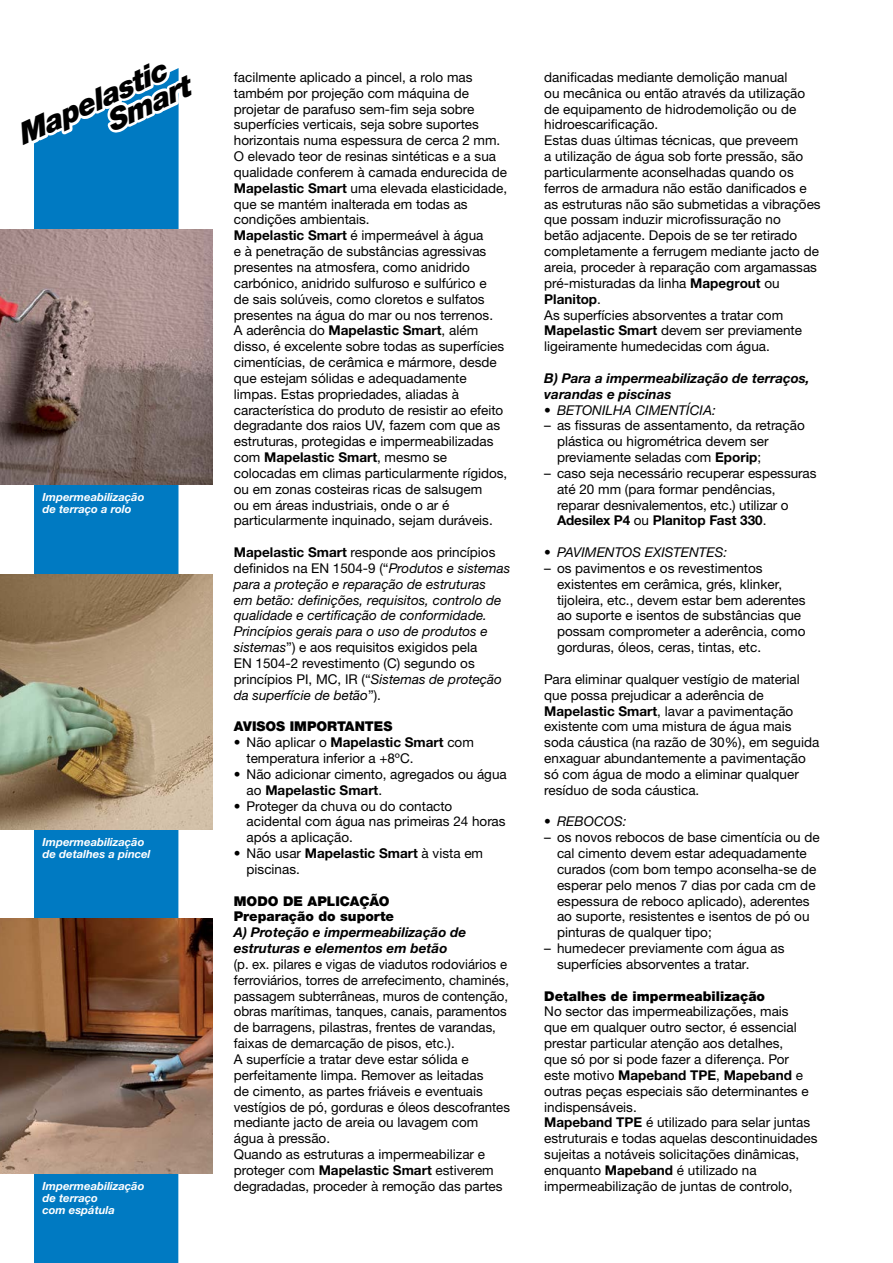
<style>
.page{position:relative;width:893px;height:1263px;background:#fff}
.page>*{position:absolute;margin:0;border:0;box-sizing:border-box;transform-origin:0 0}
.t1{font:italic 900 29.4px/25.5px "Helvetica Neue LTW1 G";color:#000}
.t2{font:13.5px/15.9px "Helvetica Neue LTW1 G";color:#000}
.t3{font:italic 13.5px/15.9px "Helvetica Neue LTW1 G";color:#000}
.t4{font:italic 700 13.5px/15.9px "Helvetica Neue LTW1 G";color:#000}
.t5{font:900 13.5px/15.9px "Helvetica Neue LTW1 G";color:#000}
.t6{font:italic 700 11.25px/12px "Helvetica Neue LTW1 G";color:#fff}
.s1{font-weight:700}
.s2{font-weight:700;font-style:normal}
.s3{font-style:normal}
</style>
<div class="page">
<div style="left:34px;top:181px;width:145px;height:1082px;background:#007ac2"></div>
<svg style="left:34px;top:68px;width:145px;height:113px"></svg>
<img style="left:0;top:230px;width:213px;height:255px">
<img style="left:0;top:574px;width:213px;height:255px">
<img style="left:0;top:918px;width:213px;height:256px">
<h1 class="t1" style="left:92px;top:88px;width:91px;text-indent:-86px;rotate:-25deg">Mapelastic<br>Smart</h1>
<p class="t6" style="left:43px;top:491px;width:103px">Impermeabilização de terraço a rolo</p>
<p class="t6" style="left:43px;top:836px;width:109px">Impermeabilização de detalhes a pincel</p>
<p class="t6" style="left:43px;top:1180px;width:103px">Impermeabilização de terraço<br>com espátula</p>
<p class="t2" style="left:234px;top:69px;width:275px">facilmente aplicado a pincel, a rolo mas também por projeção com máquina de projetar de parafuso sem-fim seja sobre superfícies verticais, seja sobre suportes horizontais numa espessura de cerca 2 mm.<br>O elevado teor de resinas sintéticas e a sua qualidade conferem à camada endurecida de <span class="s1">Mapelastic Smart</span> uma elevada elasticidade, que se mantém inalterada em todas as condições ambientais.<br><span class="s1">Mapelastic Smart</span> é impermeável à água<br>e à penetração de substâncias agressivas presentes na atmosfera, como anidrido carbónico, anidrido sulfuroso e sulfúrico e<br>de sais solúveis, como cloretos e sulfatos presentes na água do mar ou nos terrenos.<br>A aderência do <span class="s1">Mapelastic Smart</span>, além disso, é excelente sobre todas as superfícies cimentícias, de cerâmica e mármore, desde que estejam sólidas e adequadamente limpas. Estas propriedades, aliadas à característica do produto de resistir ao efeito degradante dos raios UV, fazem com que as estruturas, protegidas e impermeabilizadas com <span class="s1">Mapelastic Smart</span>, mesmo se colocadas em climas particularmente rígidos, ou em zonas costeiras ricas de salsugem<br>ou em áreas industriais, onde o ar é particularmente inquinado, sejam duráveis.</p>
<p class="t3" style="left:234px;top:544px;width:278px"><span class="s2">Mapelastic Smart</span> <span class="s3">responde aos princípios definidos na EN 1504-9 (“</span>Produtos e sistemas para a proteção e reparação de estruturas<br>em betão: definições, requisitos, controlo de qualidade e certificação de conformidade.<br>Princípios gerais para o uso de produtos e sistemas<span class="s3">”) e aos requisitos exigidos pela<br>EN 1504-2 revestimento (C) segundo os princípios PI, MC, IR (“</span>Sistemas de proteção da superfície de betão<span class="s3">”).</span></p>
<p class="t5" style="left:234px;top:719px;width:160px">AVISOS IMPORTANTES</p>
<p class="t2" style="left:247px;top:734px;width:229px;text-indent:-13px">• Não aplicar o <span class="s1">Mapelastic Smart</span> com temperatura inferior a +8ºC.</p>
<p class="t2" style="left:247px;top:766px;width:262px;text-indent:-13px">• Não adicionar cimento, agregados ou água ao <span class="s1">Mapelastic Smart</span>.</p>
<p class="t2" style="left:247px;top:798px;width:260px;text-indent:-13px">• Proteger da chuva ou do contacto acidental com água nas primeiras 24 horas após a aplicação.</p>
<p class="t2" style="left:247px;top:845px;width:238px;text-indent:-13px">• Não usar <span class="s1">Mapelastic Smart</span> à vista em piscinas.</p>
<p class="t5" style="left:234px;top:893px;width:162px">MODO DE APLICAÇÃO<br>Preparação do suporte</p>
<p class="t4" style="left:234px;top:924px;width:234px">A) Proteção e impermeabilização de estruturas e elementos em betão</p>
<p class="t2" style="left:234px;top:956px;width:278px">(p. ex. pilares e vigas de viadutos rodoviários e ferroviários, torres de arrefecimento, chaminés, passagem subterrâneas, muros de contenção, obras marítimas, tanques, canais, paramentos de barragens, pilastras, frentes de varandas, faixas de demarcação de pisos, etc.).<br>A superfície a tratar deve estar sólida e perfeitamente limpa. Remover as leitadas<br>de cimento, as partes friáveis e eventuais vestígios de pó, gorduras e óleos descofrantes mediante jacto de areia ou lavagem com água à pressão.<br>Quando as estruturas a impermeabilizar e proteger com <span class="s1">Mapelastic Smart</span> estiverem degradadas, proceder à remoção das partes</p>
<p class="t2" style="left:544px;top:69px;width:278px">danificadas mediante demolição manual<br>ou mecânica ou então através da utilização de equipamento de hidrodemolição ou de hidroescarificação.<br>Estas duas últimas técnicas, que preveem<br>a utilização de água sob forte pressão, são particularmente aconselhadas quando os ferros de armadura não estão danificados e as estruturas não são submetidas a vibrações que possam induzir microfissuração no<br>betão adjacente. Depois de se ter retirado completamente a ferrugem mediante jacto de areia, proceder à reparação com argamassas pré-misturadas da linha <span class="s1">Mapegrout</span> ou <span class="s1">Planitop</span>.<br>As superfícies absorventes a tratar com <span class="s1">Mapelastic Smart</span> devem ser previamente ligeiramente humedecidas com água.</p>
<p class="t4" style="left:544px;top:370px;width:267px">B) Para a impermeabilização de terraços, varandas e piscinas</p>
<p class="t3" style="left:544px;top:402px;width:173px">• BETONILHA CIMENTÍCIA:</p>
<p class="t2" style="left:557px;top:418px;width:249px;text-indent:-13px">– as fissuras de assentamento, da retração plástica ou higrométrica devem ser previamente seladas com <span class="s1">Eporip</span>;</p>
<p class="t2" style="left:557px;top:465px;width:261px;text-indent:-13px">– caso seja necessário recuperar espessuras até 20 mm (para formar pendências, reparar desnivalementos, etc.) utilizar o <span class="s1">Adesilex P4</span> ou <span class="s1">Planitop Fast 330</span>.</p>
<p class="t3" style="left:544px;top:544px;width:185px">• PAVIMENTOS EXISTENTES:</p>
<p class="t2" style="left:557px;top:560px;width:250px;text-indent:-13px">– os pavimentos e os revestimentos existentes em cerâmica, grés, klinker, tijoleira, etc., devem estar bem aderentes ao suporte e isentos de substâncias que possam comprometer a aderência, como gorduras, óleos, ceras, tintas, etc.</p>
<p class="t2" style="left:544px;top:671px;width:276px">Para eliminar qualquer vestígio de material que possa prejudicar a aderência de <span class="s1">Mapelastic Smart</span>, lavar a pavimentação existente com uma mistura de água mais soda cáustica (na razão de 30%), em seguida enxaguar abundantemente a pavimentação só com água de modo a eliminar qualquer resíduo de soda cáustica.</p>
<p class="t3" style="left:544px;top:813px;width:84px">• REBOCOS:</p>
<p class="t2" style="left:557px;top:829px;width:264px;text-indent:-13px">– os novos rebocos de base cimentícia ou de cal cimento devem estar adequadamente curados (com bom tempo aconselha-se de esperar pelo menos 7 dias por cada cm de espessura de reboco aplicado), aderentes ao suporte, resistentes e isentos de pó ou pinturas de qualquer tipo;</p>
<p class="t2" style="left:557px;top:940px;width:229px;text-indent:-13px">– humedecer previamente com água as superfícies absorventes a tratar.</p>
<p class="t5" style="left:544px;top:988px;width:222px">Detalhes de impermeabilização</p>
<p class="t2" style="left:544px;top:1003px;width:275px">No sector das impermeabilizações, mais<br>que em qualquer outro sector, é essencial prestar particular atenção aos detalhes,<br>que só por si pode fazer a diferença. Por este motivo <span class="s1">Mapeband TPE</span>, <span class="s1">Mapeband</span> e outras peças especiais são determinantes e indispensáveis.<br><span class="s1">Mapeband TPE</span> é utilizado para selar juntas estruturais e todas aquelas descontinuidades sujeitas a notáveis solicitações dinâmicas, enquanto <span class="s1">Mapeband</span> é utilizado na impermeabilização de juntas de controlo,</p>
</div>
